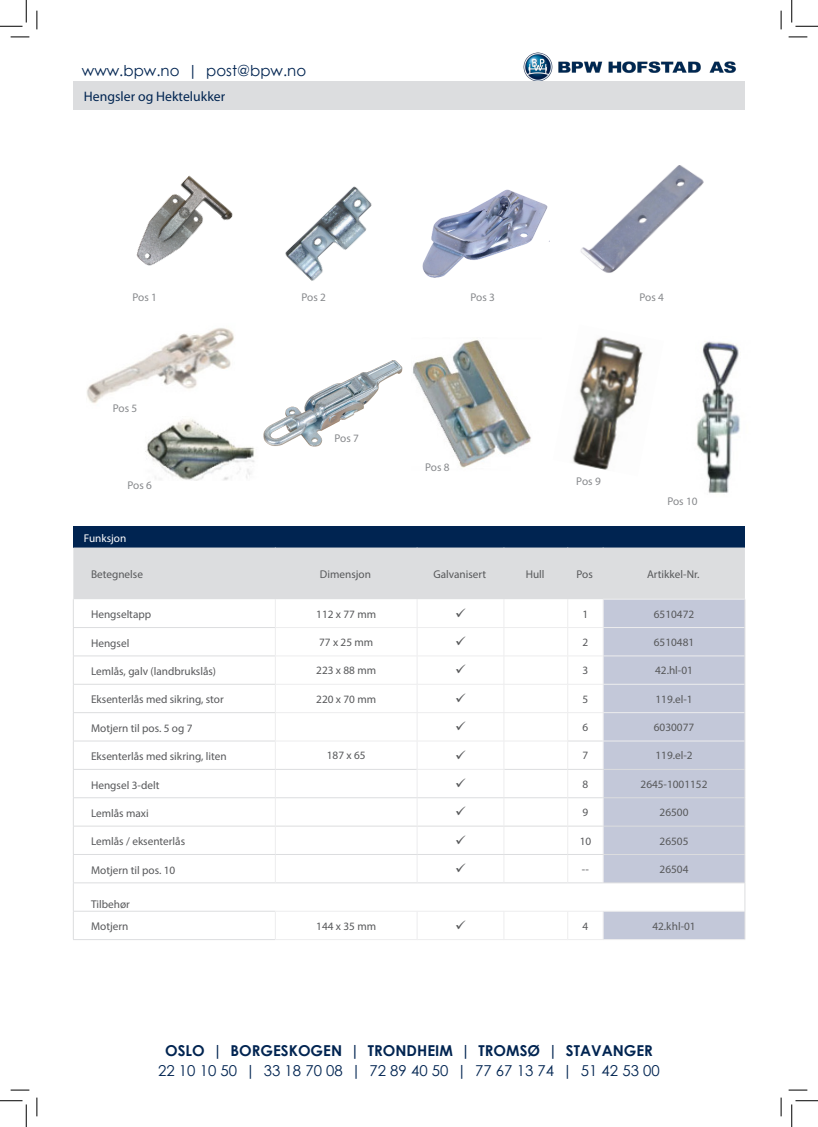
<style>
.page{position:relative;width:818px;height:1127px;background:#fff}
.page>*{position:absolute;margin:0;border:0;box-sizing:border-box;transform-origin:0 0}
.t1{font:15px "Century Gothic";color:#002451}
.t2{font:700 15px "Century Gothic";color:#002451}
.t3{font:13.75px "Myriad Pro";color:#002451}
.Tabel_tekst_80__sort{font:11.25px "Myriad Pro";color:#57585a}
.Artikel-Nr__80___sor{font:11.25px "Myriad Pro";color:#57585a}
.t4{font:11.25px "Myriad Pro";color:#87898c}
.t5{font:11.25px "Myriad Pro";color:#fff}
</style>
<div class="page">
<img style="left:523px;top:52px;width:213px;height:29px">
<div style="left:73px;top:81px;width:672px;height:29px;background:#dcdddf"></div>
<div style="left:73px;top:526px;width:672px;height:21px;background:#002451"></div>
<hr style="left:73px;top:939px;width:202px;height:1px;background:#dcdddf">
<hr style="left:275px;top:939px;width:142px;height:1px;background:#ededee">
<hr style="left:417px;top:939px;width:87px;height:1px;background:#ededee">
<hr style="left:504px;top:939px;width:64px;height:1px;background:#ededee">
<hr style="left:568px;top:939px;width:35px;height:1px;background:#ededee">
<hr style="left:603px;top:939px;width:142px;height:1px;background:#ededee">
<img style="left:413px;top:340px;width:118px;height:128px">
<img style="left:87px;top:328px;width:168px;height:153px">
<img style="left:696px;top:341px;width:44px;height:152px">
<img style="left:572px;top:336px;width:71px;height:134px">
<img style="left:136px;top:175px;width:97px;height:91px">
<img style="left:285px;top:186px;width:87px;height:95px">
<img style="left:581px;top:165px;width:123px;height:108px">
<img style="left:263px;top:360px;width:140px;height:86px">
<img style="left:422px;top:189px;width:126px;height:89px">
<svg style="left:498px;top:238px;width:52px;height:40px"></svg>
<svg style="left:11px;top:36px;width:18px;height:2px"></svg>
<svg style="left:788px;top:36px;width:19px;height:2px"></svg>
<svg style="left:11px;top:1089px;width:18px;height:1px"></svg>
<svg style="left:788px;top:1089px;width:19px;height:1px"></svg>
<svg style="left:36px;top:11px;width:2px;height:18px"></svg>
<svg style="left:36px;top:1097px;width:2px;height:18px"></svg>
<svg style="left:780px;top:11px;width:2px;height:18px"></svg>
<svg style="left:780px;top:1097px;width:2px;height:18px"></svg>
<svg style="left:0;top:0;width:27px;height:27px"></svg>
<svg style="left:0;top:1100px;width:27px;height:26px"></svg>
<svg style="left:791px;top:0;width:27px;height:27px"></svg>
<svg style="left:791px;top:1100px;width:27px;height:26px"></svg>
<svg style="left:73px;top:547px;width:672px;height:392px"></svg>
<h1 class="t1" style="left:82px;top:60px;width:226px">www.bpw.no | post@bpw.no</h1>
<p class="t3" style="left:84px;top:88px;width:143px">Hengsler og Hektelukker</p>
<p class="t4" style="left:132px;top:290px;width:26px">Pos 1</p>
<p class="t4" style="left:301px;top:290px;width:26px">Pos 2</p>
<p class="t4" style="left:639px;top:290px;width:26px">Pos 4</p>
<p class="t4" style="left:470px;top:290px;width:26px">Pos 3</p>
<p class="t4" style="left:113px;top:401px;width:26px">Pos 5</p>
<p class="t4" style="left:127px;top:478px;width:26px">Pos 6</p>
<p class="t4" style="left:335px;top:431px;width:26px">Pos 7</p>
<p class="t4" style="left:425px;top:460px;width:26px">Pos 8</p>
<p class="t4" style="left:576px;top:474px;width:26px">Pos 9</p>
<p class="t4" style="left:667px;top:494px;width:32px">Pos 10</p>
<p class="t5" style="left:84px;top:531px;width:44px">Funksjon</p>
<p class="Tabel_tekst_80__sort" style="left:91px;top:567px;width:53px">Betegnelse</p>
<p class="Tabel_tekst_80__sort" style="left:320px;top:567px;width:52px">Dimensjon</p>
<p class="Tabel_tekst_80__sort" style="left:433px;top:567px;width:54px">Galvanisert</p>
<p class="Tabel_tekst_80__sort" style="left:526px;top:567px;width:20px">Hull</p>
<p class="Tabel_tekst_80__sort" style="left:576px;top:567px;width:18px">Pos</p>
<p class="Tabel_tekst_80__sort" style="left:647px;top:567px;width:54px">Artikkel-Nr.</p>
<p class="Tabel_tekst_80__sort" style="left:91px;top:607px;width:62px">Hengseltapp</p>
<p class="Tabel_tekst_80__sort" style="left:316px;top:606px;width:61px">112 x 77 mm</p>
<p class="Tabel_tekst_80__sort" style="left:582px;top:606px;width:7px">1</p>
<p class="Artikel-Nr__80___sor" style="left:654px;top:606px;width:42px">6510472</p>
<p class="Tabel_tekst_80__sort" style="left:91px;top:635px;width:40px">Hengsel</p>
<p class="Tabel_tekst_80__sort" style="left:319px;top:635px;width:56px">77 x 25 mm</p>
<p class="Tabel_tekst_80__sort" style="left:582px;top:635px;width:7px">2</p>
<p class="Artikel-Nr__80___sor" style="left:654px;top:635px;width:42px">6510481</p>
<p class="Tabel_tekst_80__sort" style="left:91px;top:664px;width:127px">Lemlås, galv (landbrukslås)</p>
<p class="Tabel_tekst_80__sort" style="left:316px;top:663px;width:61px">223 x 88 mm</p>
<p class="Tabel_tekst_80__sort" style="left:582px;top:663px;width:7px">3</p>
<p class="Artikel-Nr__80___sor" style="left:655px;top:663px;width:39px">42.hl-01</p>
<p class="Tabel_tekst_80__sort" style="left:91px;top:692px;width:134px">Eksenterlås med sikring, stor</p>
<p class="Tabel_tekst_80__sort" style="left:316px;top:691px;width:61px">220 x 70 mm</p>
<p class="Tabel_tekst_80__sort" style="left:582px;top:691px;width:7px">5</p>
<p class="Artikel-Nr__80___sor" style="left:655px;top:691px;width:39px">119.el-1</p>
<p class="Tabel_tekst_80__sort" style="left:91px;top:721px;width:103px">Motjern til pos. 5 og 7</p>
<p class="Tabel_tekst_80__sort" style="left:582px;top:720px;width:7px">6</p>
<p class="Artikel-Nr__80___sor" style="left:654px;top:720px;width:42px">6030077</p>
<p class="Tabel_tekst_80__sort" style="left:91px;top:749px;width:137px">Eksenterlås med sikring, liten</p>
<p class="Tabel_tekst_80__sort" style="left:327px;top:748px;width:40px">187 x 65</p>
<p class="Tabel_tekst_80__sort" style="left:582px;top:748px;width:7px">7</p>
<p class="Artikel-Nr__80___sor" style="left:655px;top:748px;width:39px">119.el-2</p>
<p class="Tabel_tekst_80__sort" style="left:91px;top:777px;width:70px">Hengsel 3-delt</p>
<p class="Tabel_tekst_80__sort" style="left:582px;top:776px;width:7px">8</p>
<p class="Artikel-Nr__80___sor" style="left:640px;top:776px;width:68px">2645-1001152</p>
<p class="Tabel_tekst_80__sort" style="left:91px;top:806px;width:59px">Lemlås maxi</p>
<p class="Tabel_tekst_80__sort" style="left:582px;top:805px;width:7px">9</p>
<p class="Artikel-Nr__80___sor" style="left:659px;top:805px;width:30px">26500</p>
<p class="Tabel_tekst_80__sort" style="left:91px;top:834px;width:96px">Lemlås / eksenterlås</p>
<p class="Tabel_tekst_80__sort" style="left:580px;top:833px;width:13px">10</p>
<p class="Artikel-Nr__80___sor" style="left:659px;top:833px;width:30px">26505</p>
<p class="Tabel_tekst_80__sort" style="left:91px;top:862px;width:86px">Motjern til pos. 10</p>
<p class="Tabel_tekst_80__sort" style="left:582px;top:862px;width:8px">--</p>
<p class="Artikel-Nr__80___sor" style="left:659px;top:862px;width:30px">26504</p>
<p class="Tabel_tekst_80__sort" style="left:91px;top:896px;width:40px">Tilbehør</p>
<p class="Tabel_tekst_80__sort" style="left:91px;top:919px;width:39px">Motjern</p>
<p class="Tabel_tekst_80__sort" style="left:316px;top:918px;width:61px">144 x 35 mm</p>
<p class="Tabel_tekst_80__sort" style="left:582px;top:918px;width:7px">4</p>
<p class="Artikel-Nr__80___sor" style="left:652px;top:918px;width:45px">42.khl-01</p>
<h1 class="t2" style="left:165px;top:1039px;width:489px">OSLO | BORGESKOGEN | TRONDHEIM | TROMSØ | STAVANGER</h1>
<h1 class="t1" style="left:158px;top:1059px;width:503px">22 10 10 50 | 33 18 70 08 | 72 89 40 50 | 77 67 13 74 | 51 42 53 00</h1>
</div>
